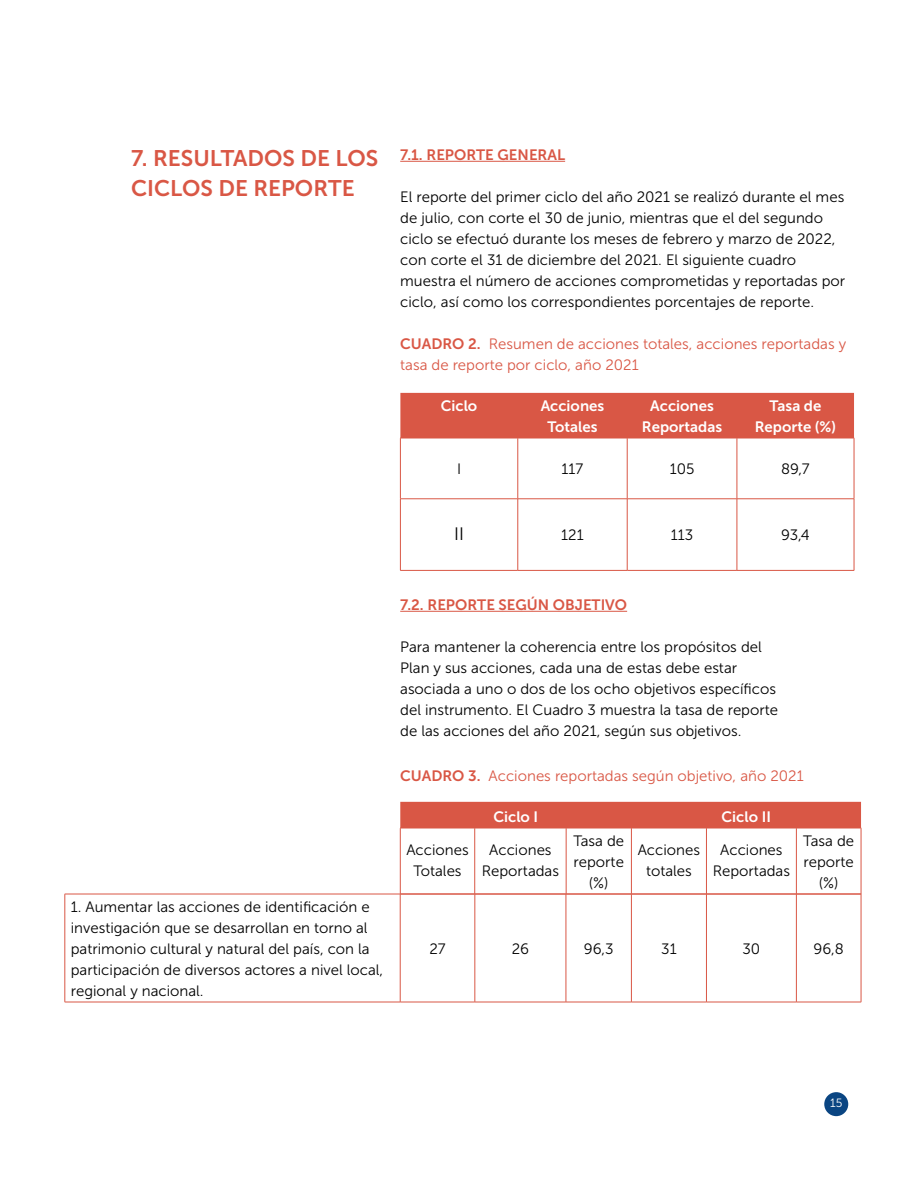
<style>
.page{position:relative;width:918px;height:1188px;background:#fff}
.page>*{position:absolute;margin:0;border:0;box-sizing:border-box;transform-origin:0 0}
.t1{font:22.5px/30px "Museo Sans 700";color:#d95745}
.t2{font:18px "Museo Sans 300";color:#000}
.t3{font:15px/21px "Museo Sans 300";color:#000;text-align:center}
.t4{font:15px/21px "Museo Sans 300";color:#d95745}
.t5{font:15px/21px "Museo Sans 700";color:#fff;text-align:center}
.t6{font:15px "Museo Sans 700";color:#d95745}
.t7{font:12px "Museo Sans 300";color:#fff}
.s1{font-family:"Museo Sans 700"}
</style>
<div class="page">
<div style="left:824px;top:1092px;width:24px;height:24px;background:#0a4582;border-radius:50%"></div>
<hr style="left:400px;top:161px;width:165px;height:1px;background:#d95745">
<div style="left:400px;top:393px;width:454px;height:45px;background:#d95745"></div>
<hr style="left:400px;top:438px;width:118px;height:1px;background:#d95745">
<hr style="left:400px;top:438px;width:1px;height:61px;background:#d95745">
<hr style="left:518px;top:438px;width:109px;height:1px;background:#d95745">
<hr style="left:518px;top:438px;width:1px;height:61px;background:#d95745">
<hr style="left:627px;top:438px;width:110px;height:1px;background:#d95745">
<hr style="left:627px;top:438px;width:1px;height:61px;background:#d95745">
<hr style="left:737px;top:438px;width:117px;height:1px;background:#d95745">
<hr style="left:737px;top:438px;width:1px;height:61px;background:#d95745">
<hr style="left:854px;top:438px;width:1px;height:61px;background:#d95745">
<hr style="left:400px;top:499px;width:118px;height:1px;background:#d95745">
<hr style="left:400px;top:499px;width:1px;height:71px;background:#d95745">
<hr style="left:518px;top:499px;width:109px;height:1px;background:#d95745">
<hr style="left:518px;top:499px;width:1px;height:71px;background:#d95745">
<hr style="left:627px;top:499px;width:110px;height:1px;background:#d95745">
<hr style="left:627px;top:499px;width:1px;height:71px;background:#d95745">
<hr style="left:737px;top:499px;width:117px;height:1px;background:#d95745">
<hr style="left:737px;top:499px;width:1px;height:71px;background:#d95745">
<hr style="left:854px;top:499px;width:1px;height:71px;background:#d95745">
<hr style="left:400px;top:570px;width:118px;height:1px;background:#d95745">
<hr style="left:518px;top:570px;width:109px;height:1px;background:#d95745">
<hr style="left:627px;top:570px;width:110px;height:1px;background:#d95745">
<hr style="left:737px;top:570px;width:117px;height:1px;background:#d95745">
<hr style="left:400px;top:611px;width:227px;height:1px;background:#d95745">
<hr style="left:65px;top:894px;width:335px;height:1px;background:#d95745">
<hr style="left:65px;top:894px;width:1px;height:108px;background:#d95745">
<hr style="left:400px;top:894px;width:1px;height:108px;background:#d95745">
<hr style="left:475px;top:894px;width:1px;height:108px;background:#d95745">
<hr style="left:566px;top:894px;width:1px;height:108px;background:#d95745">
<hr style="left:631px;top:894px;width:1px;height:108px;background:#d95745">
<hr style="left:706px;top:894px;width:1px;height:108px;background:#d95745">
<hr style="left:796px;top:894px;width:1px;height:108px;background:#d95745">
<hr style="left:861px;top:894px;width:1px;height:108px;background:#d95745">
<hr style="left:65px;top:1002px;width:335px;height:1px;background:#d95745">
<hr style="left:400px;top:1002px;width:75px;height:1px;background:#d95745">
<hr style="left:475px;top:1002px;width:91px;height:1px;background:#d95745">
<hr style="left:566px;top:1002px;width:65px;height:1px;background:#d95745">
<hr style="left:631px;top:1002px;width:75px;height:1px;background:#d95745">
<hr style="left:706px;top:1002px;width:90px;height:1px;background:#d95745">
<hr style="left:796px;top:1002px;width:65px;height:1px;background:#d95745">
<div style="left:400px;top:802px;width:461px;height:26px;background:#d95745"></div>
<hr style="left:400px;top:828px;width:75px;height:1px;background:#d95745">
<hr style="left:400px;top:828px;width:1px;height:66px;background:#d95745">
<hr style="left:475px;top:828px;width:91px;height:1px;background:#d95745">
<hr style="left:474px;top:828px;width:1px;height:66px;background:#d95745">
<hr style="left:566px;top:828px;width:65px;height:1px;background:#d95745">
<hr style="left:566px;top:828px;width:1px;height:66px;background:#d95745">
<hr style="left:631px;top:828px;width:75px;height:1px;background:#d95745">
<hr style="left:631px;top:828px;width:1px;height:66px;background:#d95745">
<hr style="left:706px;top:828px;width:90px;height:1px;background:#d95745">
<hr style="left:706px;top:828px;width:1px;height:66px;background:#d95745">
<hr style="left:796px;top:828px;width:65px;height:1px;background:#d95745">
<hr style="left:796px;top:828px;width:1px;height:66px;background:#d95745">
<hr style="left:861px;top:828px;width:1px;height:66px;background:#d95745">
<hr style="left:400px;top:894px;width:75px;height:1px;background:#d95745">
<hr style="left:475px;top:894px;width:91px;height:1px;background:#d95745">
<hr style="left:566px;top:894px;width:65px;height:1px;background:#d95745">
<hr style="left:631px;top:894px;width:75px;height:1px;background:#d95745">
<hr style="left:706px;top:894px;width:90px;height:1px;background:#d95745">
<hr style="left:796px;top:894px;width:65px;height:1px;background:#d95745">
<h1 class="t1" style="left:131px;top:143px;width:249px">7. RESULTADOS DE LOS<br>CICLOS DE REPORTE</h1>
<p class="t6" style="left:400px;top:146px;width:166px">7.1. REPORTE GENERAL</p>
<p class="t3" style="left:400px;top:186px;width:447px;text-align:left">El reporte del primer ciclo del año 2021 se realizó durante el mes de julio, con corte el 30 de junio, mientras que el del segundo ciclo se efectuó durante los meses de febrero y marzo de 2022, con corte el 31 de diciembre del 2021. El siguiente cuadro muestra el número de acciones comprometidas y reportadas por ciclo, así como los correspondientes porcentajes de reporte.</p>
<p class="t4" style="left:400px;top:333px;width:447px"><span class="s1">CUADRO 2.</span> Resumen de acciones totales, acciones reportadas y tasa de reporte por ciclo, año 2021</p>
<p class="t5" style="left:441px;top:395px;width:38px">Ciclo</p>
<p class="t5" style="left:541px;top:395px;width:65px">Acciones<br>Totales</p>
<p class="t5" style="left:642px;top:395px;width:82px">Acciones<br>Reportadas</p>
<p class="t5" style="left:755px;top:395px;width:83px">Tasa de<br>Reporte (%)</p>
<p class="t3" style="left:457px;top:458px;width:6px">I</p>
<p class="t3" style="left:562px;top:458px;width:23px">117</p>
<p class="t3" style="left:670px;top:458px;width:26px">105</p>
<p class="t3" style="left:781px;top:458px;width:30px">89,7</p>
<p class="t2" style="left:454px;top:524px;width:11px">II</p>
<p class="t3" style="left:561px;top:524px;width:24px">121</p>
<p class="t3" style="left:671px;top:524px;width:24px">113</p>
<p class="t3" style="left:781px;top:524px;width:30px">93,4</p>
<p class="t3" style="left:71px;top:896px;width:314px;text-align:left">1. Aumentar las acciones de identificación e investigación que se desarrollan en torno al patrimonio cultural y natural del país, con la participación de diversos actores a nivel local, regional y nacional.</p>
<p class="t6" style="left:400px;top:596px;width:228px">7.2. REPORTE SEGÚN OBJETIVO</p>
<p class="t3" style="left:400px;top:636px;width:379px;text-align:left">Para mantener la coherencia entre los propósitos del Plan y sus acciones, cada una de estas debe estar asociada a uno o dos de los ocho objetivos específicos del instrumento. El Cuadro 3 muestra la tasa de reporte de las acciones del año 2021, según sus objetivos.</p>
<p class="t4" style="left:400px;top:765px;width:405px"><span class="s1">CUADRO 3.</span> Acciones reportadas según objetivo, año 2021</p>
<p class="t5" style="left:493px;top:806px;width:46px">Ciclo I</p>
<p class="t5" style="left:722px;top:806px;width:51px">Ciclo II</p>
<p class="t3" style="left:406px;top:839px;width:64px">Acciones<br>Totales</p>
<p class="t3" style="left:482px;top:839px;width:79px">Acciones<br>Reportadas</p>
<p class="t3" style="left:573px;top:830px;width:52px">Tasa de reporte (%)</p>
<p class="t3" style="left:638px;top:839px;width:64px">Acciones totales</p>
<p class="t3" style="left:713px;top:839px;width:79px">Acciones<br>Reportadas</p>
<p class="t3" style="left:803px;top:830px;width:52px">Tasa de reporte (%)</p>
<p class="t3" style="left:429px;top:938px;width:18px">27</p>
<p class="t3" style="left:512px;top:938px;width:19px">26</p>
<p class="t3" style="left:584px;top:938px;width:31px">96,3</p>
<p class="t3" style="left:661px;top:938px;width:17px">31</p>
<p class="t3" style="left:743px;top:938px;width:19px">30</p>
<p class="t3" style="left:814px;top:938px;width:32px">96,8</p>
<p class="t7" style="left:830px;top:1097px;width:14px">15</p>
</div>
